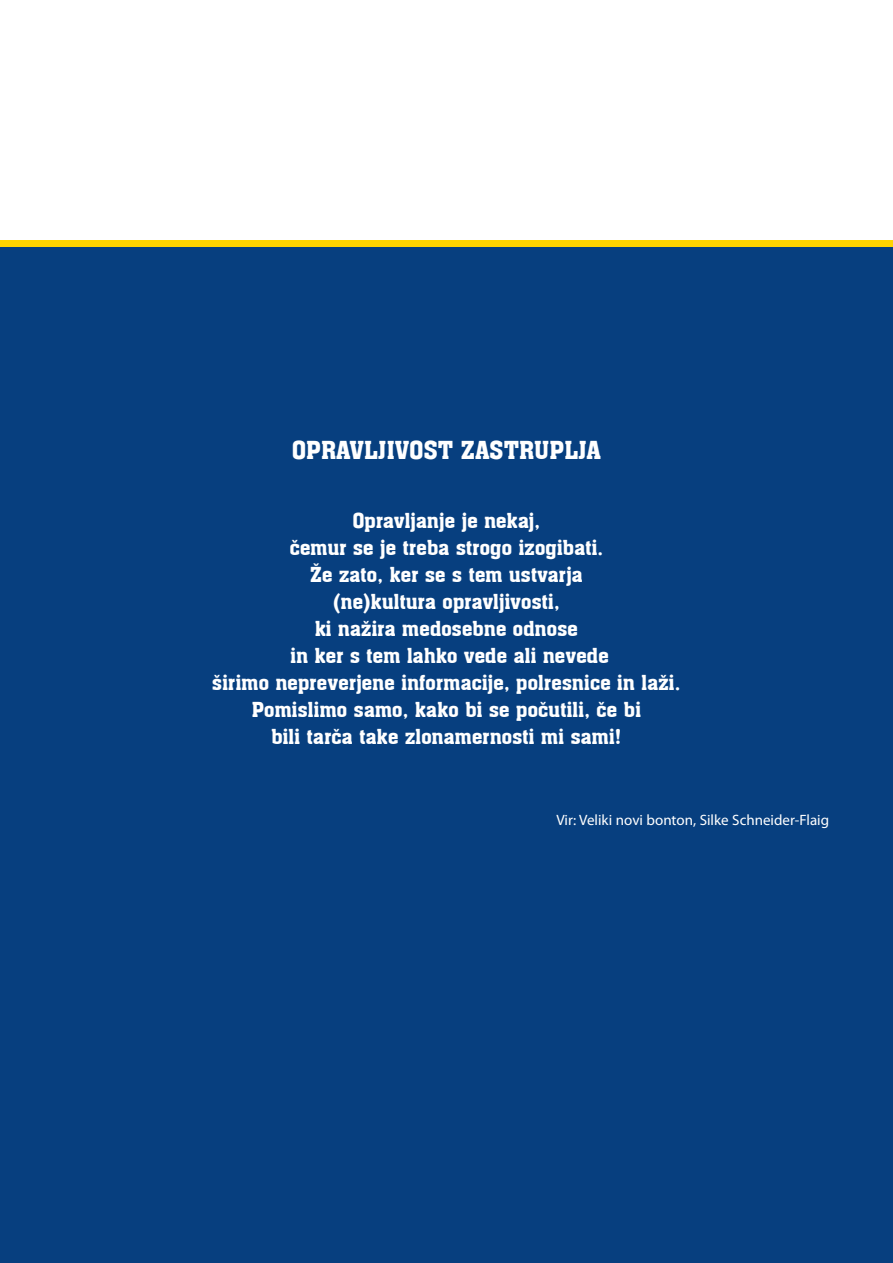
<style>
.page{position:relative;width:893px;height:1263px;background:#fff}
.page>*{position:absolute;margin:0;border:0;box-sizing:border-box;transform-origin:0 0}
.t1{font:500 27px "Aachen D";letter-spacing:.01em;color:#fff}
.t2{font:500 22.5px/27px "Aachen D";letter-spacing:.01em;color:#fff;text-align:center}
.t3{font:15px "Myriad Pro";color:#fff}
</style>
<div class="page">
<div style="left:0;top:245px;width:893px;height:1018px;background:#073f7f"></div>
<div style="left:0;top:240px;width:893px;height:7px;background:#ffd400"></div>
<p class="t1" style="left:292px;top:435px;width:310px">OPRAVLJIVOST ZASTRUPLJA</p>
<p class="t2" style="left:212px;top:507px;width:470px">Opravljanje je nekaj,<br>čemur se je treba strogo izogibati.<br>Že zato, ker se s tem ustvarja<br>(ne)kultura opravljivosti,<br>ki nažira medosebne odnose<br>in ker s tem lahko vede ali nevede<br>širimo nepreverjene informacije, polresnice in laži.<br>Pomislimo samo, kako bi se počutili, če bi<br>bili tarča take zlonamernosti mi sami!</p>
<p class="t3" style="left:556px;top:811px;width:274px">Vir: Veliki novi bonton, Silke Schneider-Flaig</p>
</div>
